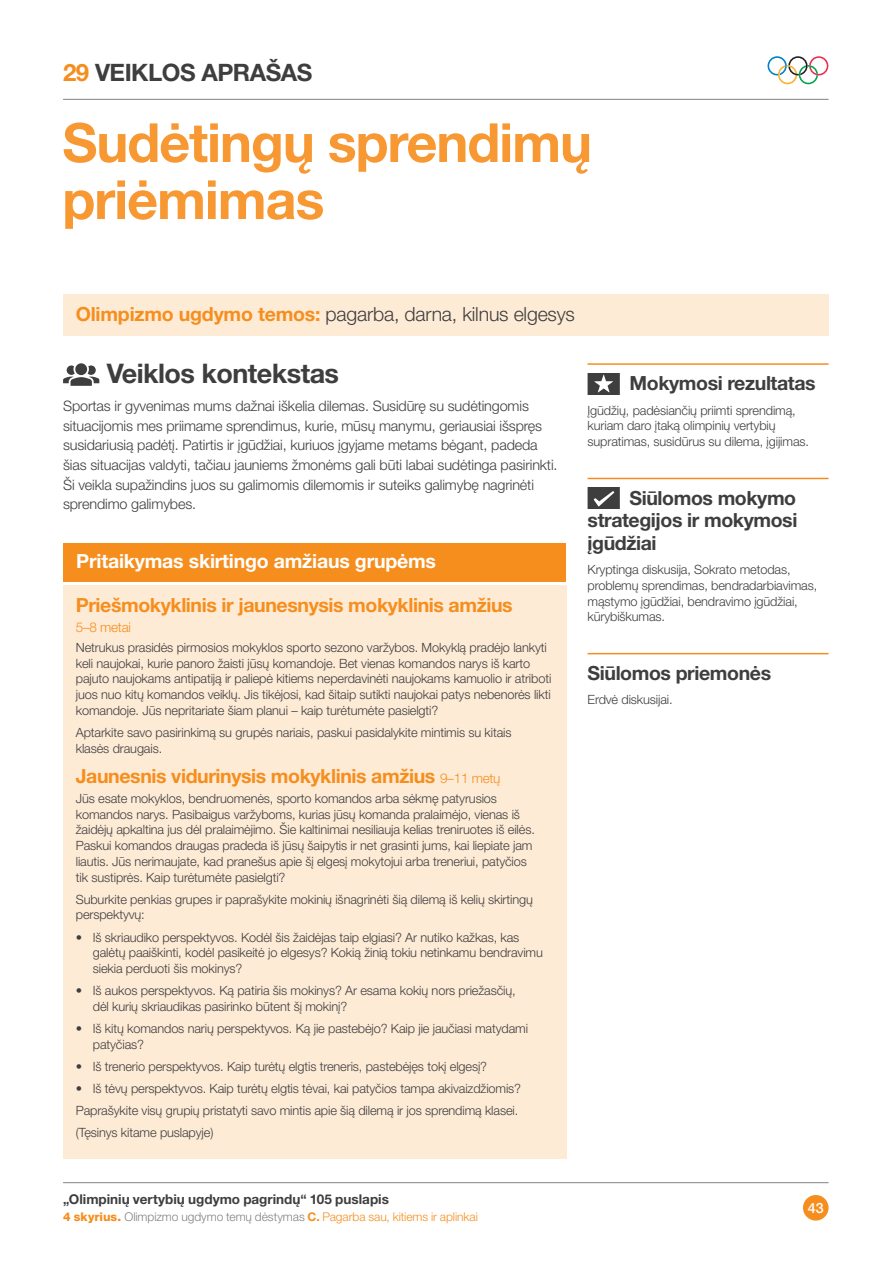
<style>
.page{position:relative;width:894px;height:1264px;background:#fff}
.page>*{position:absolute;margin:0;border:0;box-sizing:border-box;transform-origin:0 0}
.Activity_Sheet_Heade{font:700 54px/57px "Helvetica Neue LT Pro";letter-spacing:-.02em;color:#f79832}
.Context_for_Activity{font:700 27px "Helvetica Neue LT Pro";letter-spacing:-.02em;color:#3e3e3f}
.Activity_Sheet_Main{font:700 24px "Helvetica Neue LT Pro";letter-spacing:-.02em;color:#3e3e3f}
.Body_Subhead_Orange{font:700 19.5px "Helvetica Neue LT Pro";letter-spacing:-.02em;color:#f68e1e}
.Main_Subhead_1_col_L{font:700 19.5px/22.5px "Helvetica Neue LT Pro";letter-spacing:-.02em;color:#3e3e3f;text-align:justify}
.Main_Subhead{font:300 19.5px "Helvetica Neue LT Pro";letter-spacing:-.01em;color:#3e3e3f}
.Main_Subhead-2{font:700 19.5px "Helvetica Neue LT Pro";letter-spacing:-.01em;color:#fff}
.Bodytext_Large{font:300 14.4px/19.5px "Helvetica Neue LT Pro";letter-spacing:-.01em;color:#3e3e3f}
.t1{font:500 14.25px "Helvetica Neue LT Pro";color:#fff}
.OVEP_Manual_Referenc{font:700 13.5px "Helvetica Neue LT Pro";color:#3e3e3f}
.Body_Subhead_Orange-2{font:300 13.5px "Helvetica Neue LT Pro";letter-spacing:-.02em;color:#f68e1e}
.Bodytext{font:300 12.75px/15.8px "Helvetica Neue LT Pro";letter-spacing:-.01em;color:#3e3e3f}
.Bullets{font:300 12.75px/15.8px "Helvetica Neue LT Pro";letter-spacing:-.01em;color:#3e3e3f}
.Section_left{font:300 12px "Helvetica Neue LT Pro";letter-spacing:-.005em;color:#f68e1e}
.s1{color:#f68e1e}
.s2{font-weight:700;color:#f68e1e}
.s3{font-weight:300;font-size:13.5px}
.s4{font-weight:800}
.s5{color:#808285}
.s6{font-weight:700}
</style>
<div class="page">
<div style="left:803px;top:1195px;width:25px;height:25px;background:#f68e1e;border-radius:50%"></div>
<svg style="left:767px;top:56px;width:61px;height:28px"></svg>
<hr style="left:63px;top:99px;width:765px;height:1px;background:#808285">
<hr style="left:63px;top:1182px;width:765px;height:1px;background:#808285">
<div style="left:63px;top:294px;width:765px;height:42px;background:#feebd6"></div>
<hr style="left:587px;top:363px;width:241px;height:2px;background:#f68e1e">
<hr style="left:587px;top:478px;width:241px;height:1px;background:#f68e1e">
<hr style="left:587px;top:653px;width:241px;height:1px;background:#f68e1e">
<svg style="left:587px;top:373px;width:33px;height:22px"></svg>
<svg style="left:587px;top:488px;width:33px;height:21px"></svg>
<div style="left:64px;top:543px;width:502px;height:38px;background:#f68e1e"></div>
<div style="left:63px;top:585px;width:503px;height:573px;background:#feebd6"></div>
<svg style="left:63px;top:363px;width:36px;height:23px"></svg>
<p class="Activity_Sheet_Main" style="left:63px;top:57px;width:251px"><span class="s1">29</span> VEIKLOS APRAŠAS</p>
<p class="Activity_Sheet_Heade" style="left:62px;top:113px;width:531px">Sudėtingų sprendimų priėmimas</p>
<p class="Main_Subhead" style="left:76px;top:302px;width:501px"><span class="s2">Olimpizmo ugdymo temos:</span> pagarba, darna, kilnus elgesys</p>
<p class="Context_for_Activity" style="left:107px;top:357px;width:234px">Veiklos kontekstas</p>
<p class="Bodytext_Large" style="left:63px;top:396px;width:496px">Sportas ir gyvenimas mums dažnai iškelia dilemas. Susidūrę su sudėtingomis situacijomis mes priimame sprendimus, kurie, mūsų manymu, geriausiai išspręs susidariusią padėtį. Patirtis ir įgūdžiai, kuriuos įgyjame metams bėgant, padeda šias situacijas valdyti, tačiau jauniems žmonėms gali būti labai sudėtinga pasirinkti.<br>Ši veikla supažindins juos su galimomis dilemomis ir suteiks galimybę nagrinėti sprendimo galimybes.</p>
<p class="Main_Subhead-2" style="left:76px;top:549px;width:361px">Pritaikymas skirtingo amžiaus grupėms</p>
<p class="Body_Subhead_Orange" style="left:76px;top:593px;width:438px">Priešmokyklinis ir jaunesnysis mokyklinis amžius</p>
<p class="Body_Subhead_Orange-2" style="left:76px;top:619px;width:57px">5–8 metai</p>
<p class="Bodytext" style="left:76px;top:639px;width:477px">Netrukus prasidės pirmosios mokyklos sporto sezono varžybos. Mokyklą pradėjo lankyti keli naujokai, kurie panoro žaisti jūsų komandoje. Bet vienas komandos narys iš karto pajuto naujokams antipatiją ir paliepė kitiems neperdavinėti naujokams kamuolio ir atriboti juos nuo kitų komandos veiklų. Jis tikėjosi, kad šitaip sutikti naujokai patys nebenorės likti komandoje. Jūs nepritariate šiam planui – kaip turėtumėte pasielgti?</p>
<p class="Bodytext" style="left:76px;top:724px;width:437px">Aptarkite savo pasirinkimą su grupės nariais, paskui pasidalykite mintimis su kitais klasės draugais.</p>
<p class="Body_Subhead_Orange" style="left:76px;top:763px;width:426px">Jaunesnis vidurinysis mokyklinis amžius <span class="s3">9–11 metų</span></p>
<p class="Bodytext" style="left:76px;top:790px;width:461px">Jūs esate mokyklos, bendruomenės, sporto komandos arba sėkmę patyrusios komandos narys. Pasibaigus varžyboms, kurias jūsų komanda pralaimėjo, vienas iš žaidėjų apkaltina jus dėl pralaimėjimo. Šie kaltinimai nesiliauja kelias treniruotes iš eilės.<br>Paskui komandos draugas pradeda iš jūsų šaipytis ir net grasinti jums, kai liepiate jam liautis. Jūs nerimaujate, kad pranešus apie šį elgesį mokytojui arba treneriui, patyčios tik sustiprės. Kaip turėtumėte pasielgti?</p>
<p class="Bodytext" style="left:76px;top:891px;width:459px">Suburkite penkias grupes ir paprašykite mokinių išnagrinėti šią dilemą iš kelių skirtingų perspektyvų:</p>
<p class="Bullets" style="left:93px;top:929px;width:452px;text-indent:-17px">• Iš skriaudiko perspektyvos. Kodėl šis žaidėjas taip elgiasi? Ar nutiko kažkas, kas galėtų paaiškinti, kodėl pasikeitė jo elgesys? Kokią žinią tokiu netinkamu bendravimu siekia perduoti šis mokinys?</p>
<p class="Bullets" style="left:93px;top:982px;width:424px;text-indent:-17px">• Iš aukos perspektyvos. Ką patiria šis mokinys? Ar esama kokių nors priežasčių, dėl kurių skriaudikas pasirinko būtent šį mokinį?</p>
<p class="Bullets" style="left:93px;top:1020px;width:437px;text-indent:-17px">• Iš kitų komandos narių perspektyvos. Ką jie pastebėjo? Kaip jie jaučiasi matydami patyčias?</p>
<p class="Bullets" style="left:76px;top:1058px;width:413px">• Iš trenerio perspektyvos. Kaip turėtų elgtis treneris, pastebėjęs tokį elgesį?</p>
<p class="Bullets" style="left:76px;top:1080px;width:447px">• Iš tėvų perspektyvos. Kaip turėtų elgtis tėvai, kai patyčios tampa akivaizdžiomis?</p>
<p class="Bodytext" style="left:76px;top:1102px;width:444px">Paprašykite visų grupių pristatyti savo mintis apie šią dilemą ir jos sprendimą klasei.</p>
<p class="Bodytext" style="left:76px;top:1125px;width:139px">(Tęsinys kitame puslapyje)</p>
<p class="Main_Subhead_1_col_L" style="left:629px;top:371px;width:188px">Mokymosi rezultatas</p>
<p class="Bodytext" style="left:587px;top:402px;width:223px">Įgūdžių, padėsiančių priimti sprendimą, kuriam daro įtaką olimpinių vertybių supratimas, susidūrus su dilema, įgijimas.</p>
<p class="Main_Subhead_1_col_L" style="left:587px;top:486px;width:211px;text-indent:42px">Siūlomos mokymo strategijos ir mokymosi įgūdžiai</p>
<p class="Bodytext" style="left:587px;top:561px;width:231px">Kryptinga diskusija, Sokrato metodas, problemų sprendimas, bendradarbiavimas, mąstymo įgūdžiai, bendravimo įgūdžiai, kūrybiškumas.</p>
<p class="Main_Subhead_1_col_L" style="left:587px;top:661px;width:185px">Siūlomos priemonės</p>
<p class="Bodytext" style="left:587px;top:691px;width:87px">Erdvė diskusijai.</p>
<p class="OVEP_Manual_Referenc" style="left:63px;top:1191px;width:327px">„Olimpinių vertybių ugdymo pagrindų“ 105 puslapis</p>
<p class="Section_left" style="left:63px;top:1209px;width:416px"><span class="s4">4 skyrius.</span> <span class="s5">Olimpizmo ugdymo temų dėstymas</span> <span class="s6">C.</span> Pagarba sau, kitiems ir aplinkai</p>
<p class="t1" style="left:808px;top:1199px;width:17px">43</p>
</div>
